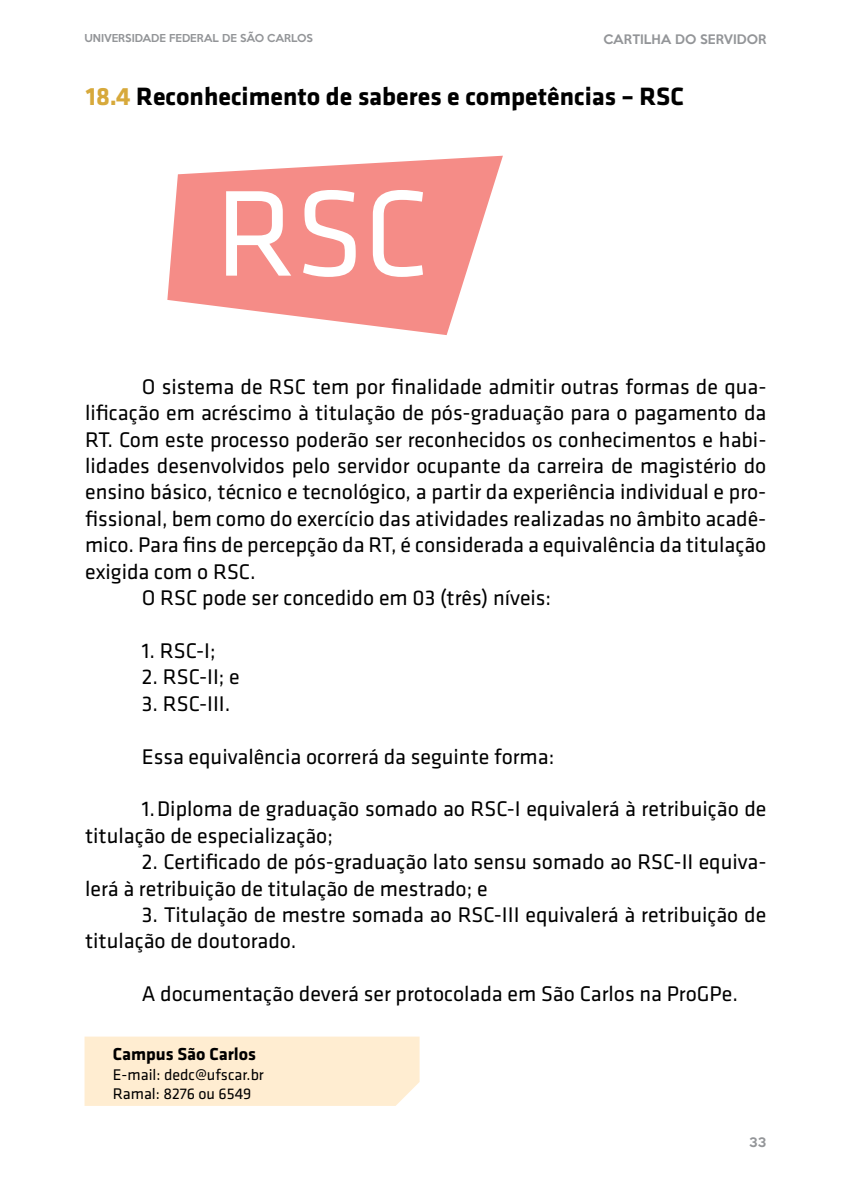
<style>
.page{position:relative;width:851px;height:1191px;background:#fff}
.page>*{position:absolute;margin:0;border:0;box-sizing:border-box;transform-origin:0 0}
.t1{font:126.6px "Klavika";color:#fff}
.t2{font:700 26px "Klavika";color:#000}
.t3{font:22px/26.4px "Klavika";color:#000}
.t4{font:700 18px "Klavika";color:#000}
.t5{font:16px/19.2px "Klavika";color:#000}
.t6{font:500 12px "Keep Calm";color:#939598}
.t7{font:500 10px "Keep Calm";color:#939598}
.s1{color:#d7a93b}
</style>
<div class="page">
<div style="left:84px;top:1036px;width:335px;height:70px;background:#ffedd1"></div>
<svg style="left:167px;top:156px;width:336px;height:179px;fill:#f58c87"></svg>
<p class="t7" style="left:84px;top:29px;width:230px">UNIVERSIDADE FEDERAL DE SÃO CARLOS</p>
<p class="t6" style="left:603px;top:28px;width:164px">CARTILHA DO SERVIDOR</p>
<p class="t2" style="left:86px;top:82px;width:599px"><span class="s1">18.4</span> Reconhecimento de saberes e competências – RSC</p>
<h1 class="t1" style="left:215px;top:165px;width:215px">RSC</h1>
<p class="t3" style="left:142px;top:374px;width:626px">O sistema de RSC tem por finalidade admitir outras formas de qua-</p>
<p class="t3" style="left:85px;top:400px;width:682px">lificação em acréscimo à titulação de pós-graduação para o pagamento da</p>
<p class="t3" style="left:85px;top:426px;width:682px">RT. Com este processo poderão ser reconhecidos os conhecimentos e habi-</p>
<p class="t3" style="left:85px;top:453px;width:682px">lidades desenvolvidos pelo servidor ocupante da carreira de magistério do</p>
<p class="t3" style="left:85px;top:479px;width:682px">ensino básico, técnico e tecnológico, a partir da experiência individual e pro-</p>
<p class="t3" style="left:85px;top:506px;width:682px">fissional, bem como do exercício das atividades realizadas no âmbito acadê-</p>
<p class="t3" style="left:85px;top:532px;width:682px">mico. Para fins de percepção da RT, é considerada a equivalência da titulação</p>
<p class="t3" style="left:85px;top:558px;width:172px">exigida com o RSC.</p>
<p class="t3" style="left:142px;top:585px;width:411px">O RSC pode ser concedido em 03 (três) níveis:</p>
<p class="t3" style="left:142px;top:638px;width:75px">1. RSC-I;</p>
<p class="t3" style="left:142px;top:664px;width:99px">2. RSC-II; e</p>
<p class="t3" style="left:142px;top:690px;width:90px">3. RSC-III.</p>
<p class="t3" style="left:142px;top:743px;width:414px">Essa equivalência ocorrerá da seguinte forma:</p>
<p class="t3" style="left:85px;top:796px;width:682px;text-indent:57px">1.Diploma de graduação somado ao RSC-I equivalerá à retribuição de titulação de especialização;</p>
<p class="t3" style="left:85px;top:849px;width:682px;text-indent:57px">2. Certificado de pós-graduação lato sensu somado ao RSC-II equiva&shy;lerá à retribuição de titulação de mestrado; e</p>
<p class="t3" style="left:85px;top:902px;width:682px;text-indent:57px">3. Titulação de mestre somada ao RSC-III equivalerá à retribuição de titulação de doutorado.</p>
<p class="t3" style="left:142px;top:981px;width:597px">A documentação deverá ser protocolada em São Carlos na ProGPe.</p>
<p class="t4" style="left:113px;top:1044px;width:145px">Campus São Carlos</p>
<p class="t5" style="left:113px;top:1065px;width:152px">E-mail: dedc@ufscar.br<br>Ramal: 8276 ou 6549</p>
<p class="t6" style="left:749px;top:1131px;width:19px">33</p>
</div>
